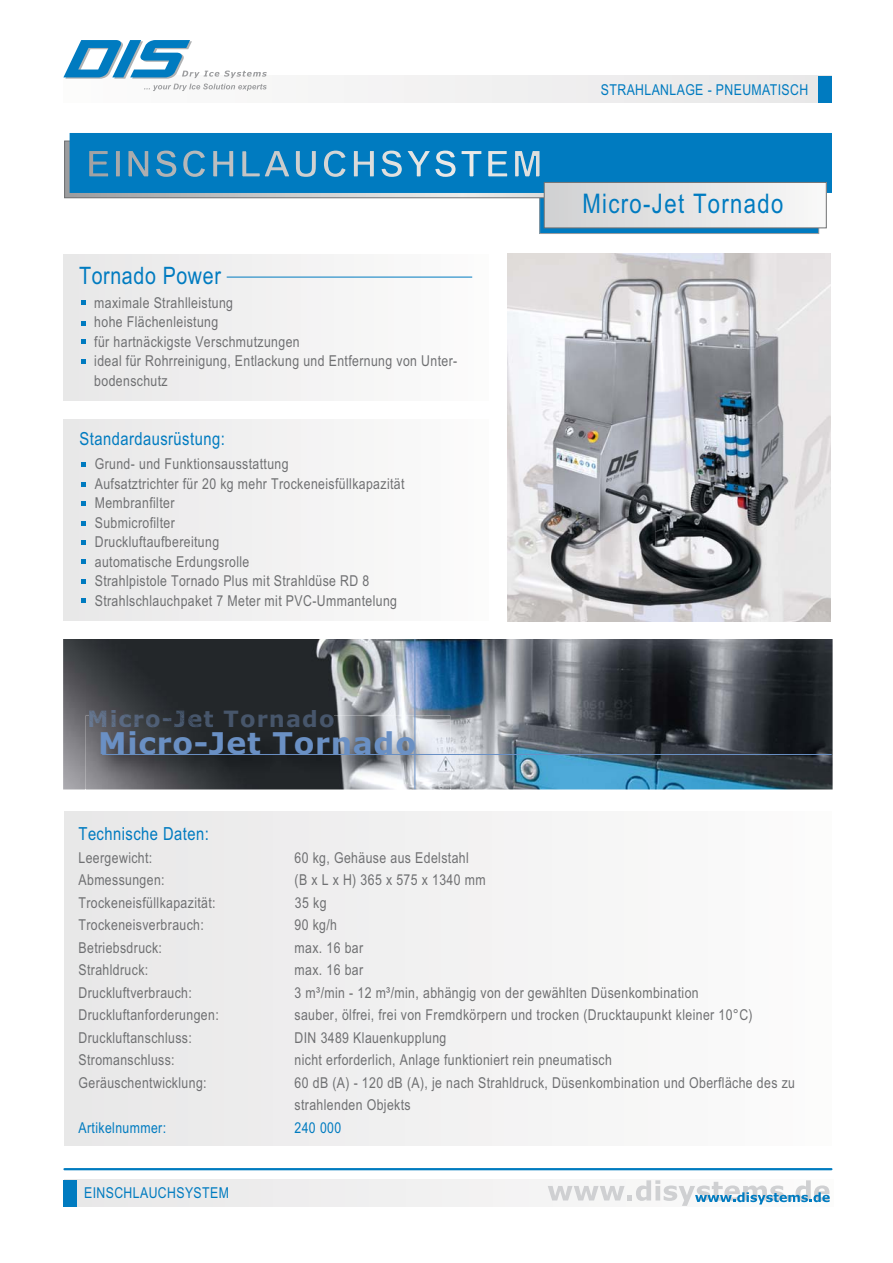
<style>
.page{position:relative;width:893px;height:1263px;background:#fff}
.page>*{position:absolute;margin:0;border:0;box-sizing:border-box;transform-origin:0 0}
.t1{font:700 30px "Verdana";letter-spacing:.025em;color:#6a90c4}
.t2{font:27px "Arial Narrow";letter-spacing:.05em;color:#007bc0}
.t3{font:24px "Arial Narrow";letter-spacing:.025em;color:#007bc0}
.t4{font:700 22.5px "Verdana";letter-spacing:.05em;color:#47566b}
.t5{font:18px "Arial Narrow";letter-spacing:.025em;color:#007bc0}
.t6{font:15px/19.5px "Arial Narrow";letter-spacing:.025em;color:#6f7072}
.t7{font:15px "Arial Narrow";letter-spacing:.025em;color:#007bc0}
.s1{color:#65768f}
.s2{color:#5c6b84}
.s3{color:#5a6981}
.s4{color:#53637b}
.s5{color:#506077}
.s6{color:#4d5c73}
.s7{color:#47576d}
.s8{color:#46556b}
</style>
<div class="page">
<svg style="left:541px;top:198px;width:276px;height:34px"></svg>
<div style="left:539px;top:190px;width:280px;height:44px;border:1px solid #9c9d9f"></div>
<svg style="left:66px;top:143px;width:478px;height:53px"></svg>
<div style="left:64px;top:141px;width:760px;height:57px;border:1px solid #6f7072"></div>
<svg style="left:69px;top:133px;width:763px;height:61px;background:#3a91c2"></svg>
<svg style="left:70px;top:134px;width:761px;height:58px;background:#1182c1"></svg>
<div style="left:544px;top:182px;width:282px;height:46px;background:linear-gradient(to right,#d0d0d2,#f9f8f8)"></div>
<div style="left:544px;top:182px;width:282px;height:46px;border:1px solid #6f7072"></div>
<div style="left:63px;top:76px;width:768px;height:26px;background:#f0f0f0"></div>
<div style="left:818px;top:76px;width:13px;height:26px;background:#007bc0"></div>
<hr style="left:64px;top:1168px;width:767px;height:2px;background:#007bc0">
<div style="left:65px;top:1180px;width:768px;height:26px;background:#efeeee"></div>
<svg style="left:548px;top:1180px;width:282px;height:26px"></svg>
<div style="left:64px;top:1180px;width:13px;height:26px;background:#007bc0"></div>
<img style="left:507px;top:253px;width:323px;height:368px">
<img style="left:63px;top:639px;width:769px;height:150px">
<img style="left:86px;top:715px;width:364px;height:75px">
<img style="left:89px;top:710px;width:245px;height:18px">
<hr style="left:102px;top:754px;width:730px;height:1px;background:#6a90c4">
<hr style="left:415px;top:639px;width:1px;height:150px;background:#6a90c4">
<div style="left:65px;top:811px;width:766px;height:334px;background:#f2f2f2"></div>
<div style="left:63px;top:420px;width:426px;height:200px;background:#f2f2f2"></div>
<div style="left:63px;top:254px;width:426px;height:146px;background:#f2f2f2"></div>
<hr style="left:227px;top:277px;width:245px;height:1px;background:#007bc0">
<svg style="left:81px;top:598px;width:4px;height:5px"></svg>
<svg style="left:81px;top:462px;width:4px;height:4px"></svg>
<svg style="left:81px;top:482px;width:4px;height:4px"></svg>
<svg style="left:81px;top:501px;width:4px;height:5px"></svg>
<svg style="left:81px;top:522px;width:4px;height:4px"></svg>
<svg style="left:81px;top:540px;width:4px;height:5px"></svg>
<svg style="left:81px;top:560px;width:4px;height:4px"></svg>
<svg style="left:81px;top:580px;width:4px;height:4px"></svg>
<svg style="left:81px;top:300px;width:4px;height:5px"></svg>
<svg style="left:81px;top:321px;width:4px;height:4px"></svg>
<svg style="left:81px;top:340px;width:4px;height:4px"></svg>
<svg style="left:81px;top:360px;width:4px;height:4px"></svg>
<svg style="left:63px;top:40px;width:204px;height:51px"></svg>
<p class="t7" style="left:601px;top:85px;width:209px">STRAHLANLAGE - PNEUMATISCH</p>
<h3 class="t3" style="left:79px;top:266px;width:143px">Tornado Power</h3>
<p class="t6" style="left:94px;top:294px;width:364px">maximale Strahlleistung<br>hohe Flächenleistung<br>für hartnäckigste Verschmutzungen<br>ideal für Rohrreinigung, Entlackung und Entfernung von Unter&shy;bodenschutz</p>
<p class="t5" style="left:80px;top:432px;width:147px">Standardausrüstung:</p>
<p class="t6" style="left:95px;top:456px;width:311px">Grund- und Funktionsausstattung<br>Aufsatztrichter für 20 kg mehr Trockeneisfüllkapazität Membranfilter<br>Submicrofilter<br>Druckluftaufbereitung<br>automatische Erdungsrolle<br>Strahlpistole Tornado Plus mit Strahldüse RD 8<br>Strahlschlauchpaket 7 Meter mit PVC-Ummantelung</p>
<h3 class="t4" style="left:87px;top:706px;width:249px"><span class="s1">M</span><span class="s2">i</span><span class="s3">c</span><span class="s4">r</span><span class="s5">o</span><span class="s6">-</span><span class="s7">J</span>et Tor<span class="s8">n</span>ado</h3>
<h1 class="t1" style="left:98px;top:727px;width:319px">Micro-Jet Tornado</h1>
<h2 class="t2" style="left:582px;top:194px;width:203px">Micro-Jet Tornado</h2>
<p class="t5" style="left:79px;top:827px;width:132px">Technische Daten:</p>
<p class="t6" style="left:79px;top:849px;width:75px">Leergewicht:</p>
<p class="t6" style="left:295px;top:849px;width:176px">60 kg, Gehäuse aus Edelstahl</p>
<p class="t6" style="left:79px;top:872px;width:88px">Abmessungen:</p>
<p class="t6" style="left:295px;top:872px;width:193px">(B x L x H) 365 x 575 x 1340 mm</p>
<p class="t6" style="left:79px;top:894px;width:139px">Trockeneisfüllkapazität:</p>
<p class="t6" style="left:295px;top:894px;width:33px">35 kg</p>
<p class="t6" style="left:79px;top:917px;width:127px">Trockeneisverbrauch:</p>
<p class="t6" style="left:295px;top:917px;width:44px">90 kg/h</p>
<p class="t6" style="left:79px;top:939px;width:85px">Betriebsdruck:</p>
<p class="t6" style="left:295px;top:939px;width:70px">max. 16 bar</p>
<p class="t6" style="left:79px;top:962px;width:71px">Strahldruck:</p>
<p class="t6" style="left:295px;top:962px;width:70px">max. 16 bar</p>
<p class="t6" style="left:79px;top:984px;width:115px">Druckluftverbrauch:</p>
<p class="t6" style="left:295px;top:984px;width:406px">3 m³/min - 12 m³/min, abhängig von der gewählten Düsenkombination</p>
<p class="t6" style="left:79px;top:1007px;width:142px">Druckluftanforderungen:</p>
<p class="t6" style="left:295px;top:1007px;width:460px">sauber, ölfrei, frei von Fremdkörpern und trocken (Drucktaupunkt kleiner 10°C)</p>
<p class="t6" style="left:79px;top:1029px;width:115px">Druckluftanschluss:</p>
<p class="t6" style="left:295px;top:1029px;width:153px">DIN 3489 Klauenkupplung</p>
<p class="t6" style="left:79px;top:1052px;width:98px">Stromanschluss:</p>
<p class="t6" style="left:295px;top:1052px;width:319px">nicht erforderlich, Anlage funktioniert rein pneumatisch</p>
<p class="t6" style="left:79px;top:1074px;width:130px">Geräuschentwicklung:</p>
<p class="t6" style="left:295px;top:1073px;width:502px;line-height:22.5px">60 dB (A) - 120 dB (A), je nach Strahldruck, Düsenkombination und Oberfläche des zu strahlenden Objekts</p>
<p class="t7" style="left:79px;top:1122px;width:89px">Artikelnummer:</p>
<p class="t7" style="left:295px;top:1122px;width:48px">240 000</p>
<p class="t7" style="left:84px;top:1188px;width:146px">EINSCHLAUCHSYSTEM</p>
</div>
